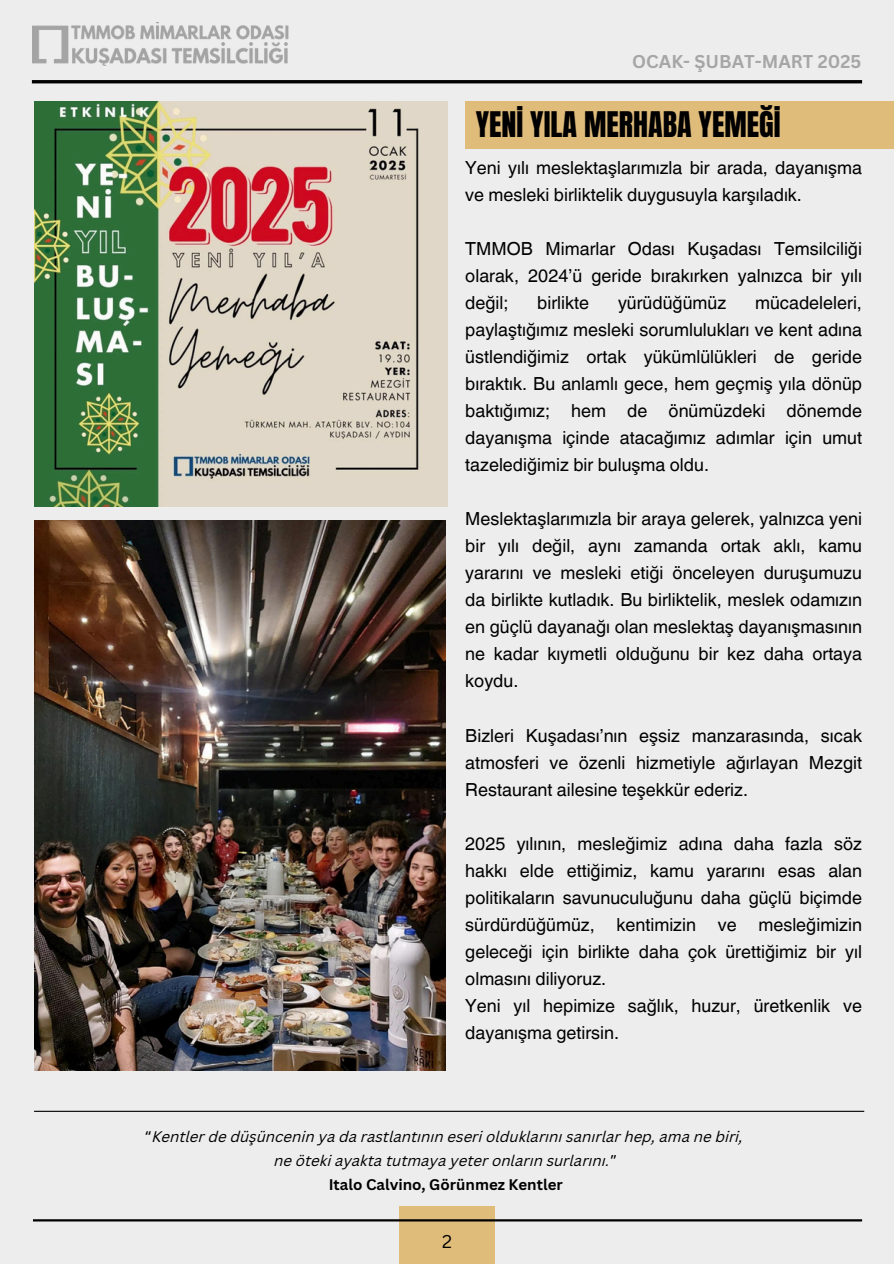
<style>
.page{position:relative;width:894px;height:1264px;background:#fff}
.page>*{position:absolute;margin:0;border:0;box-sizing:border-box;transform-origin:0 0}
.t1{font:30px "Anton";color:#000}
.t2{font:18px/27px "Helvetica World";color:#000;text-align:justify}
.t3{font:700 18px "Canva Sans";color:#a6a6a6}
.t4{font:18px "Canva Sans";color:#000}
.t5{font:italic 15px/23.7px "Canva Sans";color:#000;text-align:center}
.s1{font-family:"Noto Sans Gurmukhi";font-style:normal}
.s2{font-weight:700;font-style:normal}
</style>
<div class="page">
<div style="left:0;top:0;width:893px;height:1263px;background:#ededed"></div>
<img style="left:33px;top:22px;width:256px;height:44px">
<div style="left:399px;top:1206px;width:95px;height:57px;background:#e0bc7b"></div>
<hr style="left:33px;top:1219px;width:828px;height:2px;background:#000">
<hr style="left:32px;top:80px;width:829px;height:3px;background:#000">
<div style="left:465px;top:101px;width:428px;height:48px;background:#e0bc7b"></div>
<img style="left:34px;top:101px;width:413px;height:406px">
<img style="left:34px;top:520px;width:411px;height:550px">
<hr style="left:34px;top:1110px;width:830px;height:1px;background:#000">
<p class="t3" style="left:632px;top:49px;width:230px">OCAK- ŞUBAT-MART 2025</p>
<h1 class="t1" style="left:475px;top:103px;width:306px">YENİ YILA MERHABA YEMEĞİ</h1>
<p class="t2" style="left:465px;top:154px;width:398px">Yeni yılı meslektaşlarımızla bir arada, dayanışma ve mesleki birliktelik duygusuyla karşıladık.</p>
<p class="t2" style="left:465px;top:235px;width:398px">TMMOB Mimarlar Odası Kuşadası Temsilciliği olarak, 2024’ü geride bırakırken yalnızca bir yılı değil;</p>
<p class="t2" style="left:537px;top:289px;width:53px">birlikte</p>
<p class="t2" style="left:617px;top:289px;width:110px">yürüdüğümüz</p>
<p class="t2" style="left:465px;top:289px;width:398px;text-indent:290px">mücadeleleri, paylaştığımız mesleki sorumlulukları ve kent adına üstlendiğimiz ortak yükümlülükleri de geride bıraktık. Bu anlamlı gece, hem geçmiş yıla dönüp baktığımız; hem de önümüzdeki dönemde dayanışma içinde atacağımız adımlar için umut tazelediğimiz bir buluşma oldu.</p>
<p class="t2" style="left:465px;top:505px;width:398px">Meslektaşlarımızla bir araya gelerek, yalnızca yeni bir yılı değil, aynı zamanda ortak aklı, kamu yararını ve mesleki etiği önceleyen duruşumuzu da birlikte kutladık. Bu birliktelik, meslek odamızın en güçlü dayanağı olan meslektaş dayanışmasının ne kadar kıymetli olduğunu bir kez daha ortaya koydu.</p>
<p class="t2" style="left:465px;top:721px;width:398px">Bizleri Kuşadası’nın eşsiz manzarasında, sıcak atmosferi ve özenli hizmetiyle ağırlayan Mezgit Restaurant ailesine teşekkür ederiz.</p>
<p class="t2" style="left:465px;top:829px;width:398px;text-align:left">2025 yılının, mesleğimiz adına daha fazla söz hakkı elde ettiğimiz, kamu yararını esas alan politikaların savunuculuğunu daha güçlü biçimde sürdürdüğümüz, kentimizin ve mesleğimizin geleceği için birlikte daha çok ürettiğimiz bir yıl olmasını diliyoruz.<br>Yeni yıl hepimize sağlık, huzur, üretkenlik ve dayanışma getirsin.</p>
<p class="t5" style="left:144px;top:1126px;width:600px"><span class="s1">“</span>Kentler de düşüncenin ya da rastlantının eseri olduklarını sanırlar hep, ama ne biri, ne öteki ayakta tutmaya yeter onların surlarını.<span class="s1">”<br></span><span class="s2">Italo Calvino, Görünmez Kentler</span></p>
<p class="t4" style="left:442px;top:1228px;width:11px">2</p>
</div>
